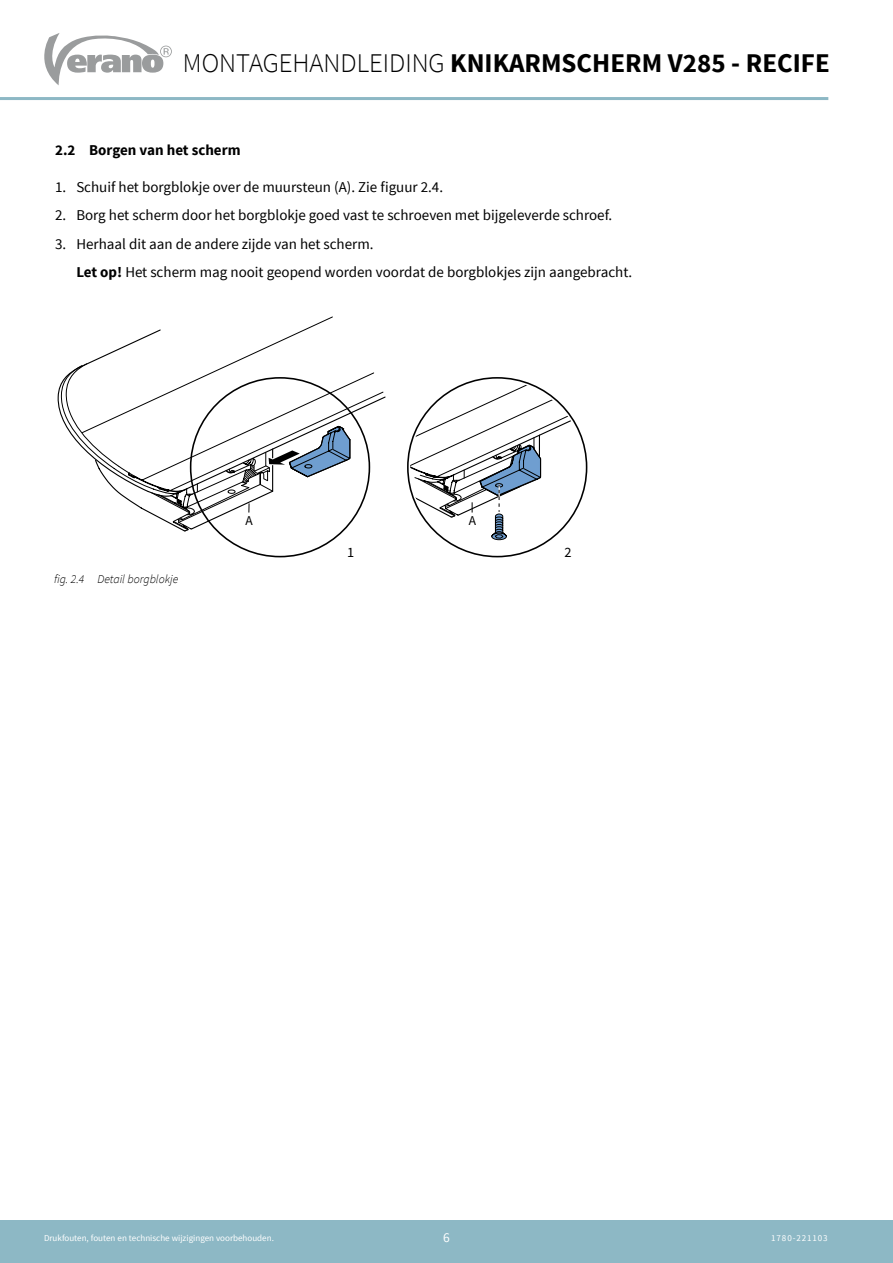
<style>
.page{position:relative;width:893px;height:1263px;background:#fff}
.page>*{position:absolute;margin:0;border:0;box-sizing:border-box;transform-origin:0 0}
.t1{font:700 27px "Source Sans Pro";color:#000}
.t2{font:15px/28.5px "Source Sans Pro";color:#000}
.t3{font:700 15px "Source Sans Pro";color:#000}
.t4{font:14.25px "Source Sans Pro";color:#000}
.t5{font:13.5px "Source Sans Pro";color:#000}
.t6{font:13.5px "Source Sans Pro";color:#fff}
.t7{font:italic 300 12px "Source Sans Pro";color:#000}
.t8{font:9px "Source Sans Pro";color:#fff}
.t9{font:9px "Source Sans Pro";letter-spacing:.1em;color:#fff}
.s1{font-weight:300}
.s2{font-weight:700}
</style>
<div class="page">
<svg style="left:44px;top:33px;width:128px;height:52px"></svg>
<hr style="left:0;top:97px;width:828px;height:3px;background:#8db8c5">
<div style="left:0;top:1220px;width:893px;height:43px;background:#8db8c5"></div>
<svg style="left:58px;top:329px;width:529px;height:211px"></svg>
<h1 class="t1" style="left:183px;top:46px;width:648px"><span class="s1">MONTAGEHANDLEIDING</span> KNIKARMSCHERM V285 - RECIFE</h1>
<p class="t3" style="left:55px;top:140px;width:187px">2.2 Borgen van het scherm</p>
<p class="t2" style="left:55px;top:173px;width:390px">1. Schuif het borgblokje over de muursteun (A). Zie figuur 2.4.</p>
<p class="t2" style="left:55px;top:201px;width:558px">2. Borg het scherm door het borgblokje goed vast te schroeven met bijgeleverde schroef.</p>
<p class="t2" style="left:76px;top:230px;width:557px;text-indent:-21px">3. Herhaal dit aan de andere zijde van het scherm.<br><span class="s2">Let op!</span> Het scherm mag nooit geopend worden voordat de borgblokjes zijn aangebracht.</p>
<p class="t5" style="left:245px;top:512px;width:9px">A</p>
<p class="t5" style="left:469px;top:512px;width:9px">A</p>
<p class="t7" style="left:54px;top:572px;width:126px">fig. 2.4 Detail borgblokje</p>
<p class="t4" style="left:347px;top:543px;width:9px">1</p>
<p class="t4" style="left:564px;top:543px;width:9px">2</p>
<p class="t8" style="left:44px;top:1233px;width:231px">Drukfouten, fouten en technische wijzigingen voorbehouden.</p>
<p class="t6" style="left:443px;top:1229px;width:8px">6</p>
<p class="t9" style="left:771px;top:1233px;width:58px">1780-221103</p>
</div>
